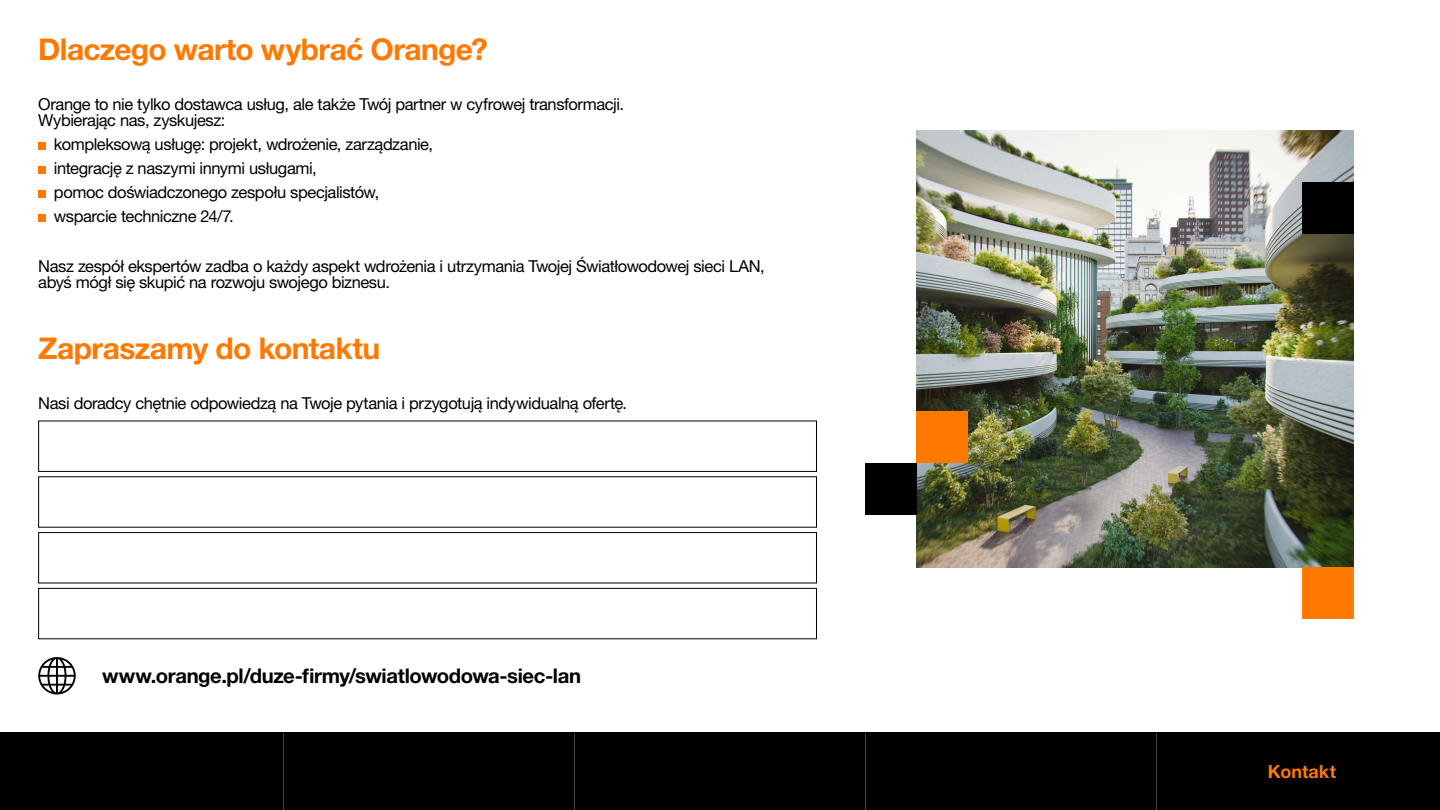
<style>
.page{position:relative;width:1440px;height:810px;background:#fff}
.page>*{position:absolute;margin:0;border:0;box-sizing:border-box;transform-origin:0 0}
.t1{font:700 30px "Helvetica Neue LT Pro";letter-spacing:-.02em;color:#ff7900}
.t2{font:700 20.25px "Helvetica Neue LT Pro";letter-spacing:-.02em;color:#000}
.t3{font:700 18px "Helvetica Neue LT Pro";color:#ff7900}
.t4{font:16.5px/24px "Helvetica Neue LT Pro";letter-spacing:-.025em;color:#000}
</style>
<div class="page">
<div style="left:38px;top:143px;width:8px;height:7px;background:#ff7900"></div>
<div style="left:38px;top:167px;width:8px;height:7px;background:#ff7900"></div>
<div style="left:38px;top:191px;width:8px;height:7px;background:#ff7900"></div>
<div style="left:38px;top:215px;width:8px;height:7px;background:#ff7900"></div>
<svg style="left:38px;top:657px;width:38px;height:37px"></svg>
<img style="left:917px;top:130px;width:437px;height:437px">
<div style="left:917px;top:411px;width:51px;height:52px;background:#ff7900"></div>
<div style="left:1302px;top:567px;width:52px;height:52px;background:#ff7900"></div>
<div style="left:865px;top:463px;width:52px;height:52px;background:#000"></div>
<div style="left:1302px;top:182px;width:52px;height:52px;background:#000"></div>
<div style="left:38px;top:421px;width:779px;height:51px;border:1px solid #000"></div>
<div style="left:38px;top:532px;width:779px;height:51px;border:1px solid #000"></div>
<div style="left:38px;top:588px;width:779px;height:51px;border:1px solid #000"></div>
<div style="left:0;top:733px;width:1440px;height:77px;background:#000"></div>
<hr style="left:283px;top:733px;width:1px;height:77px;background:#fff">
<hr style="left:574px;top:733px;width:1px;height:77px;background:#fff">
<hr style="left:865px;top:733px;width:1px;height:77px;background:#fff">
<hr style="left:1156px;top:733px;width:1px;height:77px;background:#fff">
<h1 class="t1" style="left:38px;top:30px;width:451px">Dlaczego warto wybrać Orange?</h1>
<p class="t4" style="left:38px;top:95px;width:587px;line-height:16.5px">Orange to nie tylko dostawca usług, ale także Twój partner w cyfrowej transformacji.<br>Wybierając nas, zyskujesz:</p>
<p class="t4" style="left:54px;top:132px;width:381px">kompleksową usługę: projekt, wdrożenie, zarządzanie, integrację z naszymi innymi usługami,<br>pomoc doświadczonego zespołu specjalistów, wsparcie techniczne 24/7.</p>
<p class="t4" style="left:38px;top:257px;width:728px;line-height:16.5px">Nasz zespół ekspertów zadba o każdy aspekt wdrożenia i utrzymania Twojej Światłowodowej sieci LAN, abyś mógł się skupić na rozwoju swojego biznesu.</p>
<h1 class="t1" style="left:38px;top:329px;width:344px">Zapraszamy do kontaktu</h1>
<p class="t4" style="left:38px;top:390px;width:590px">Nasi doradcy chętnie odpowiedzą na Twoje pytania i przygotują indywidualną ofertę.</p>
<p class="t2" style="left:102px;top:663px;width:480px">www.orange.pl/duze-firmy/swiatlowodowa-siec-lan</p>
<p class="t3" style="left:1268px;top:761px;width:70px">Kontakt</p>
</div>
